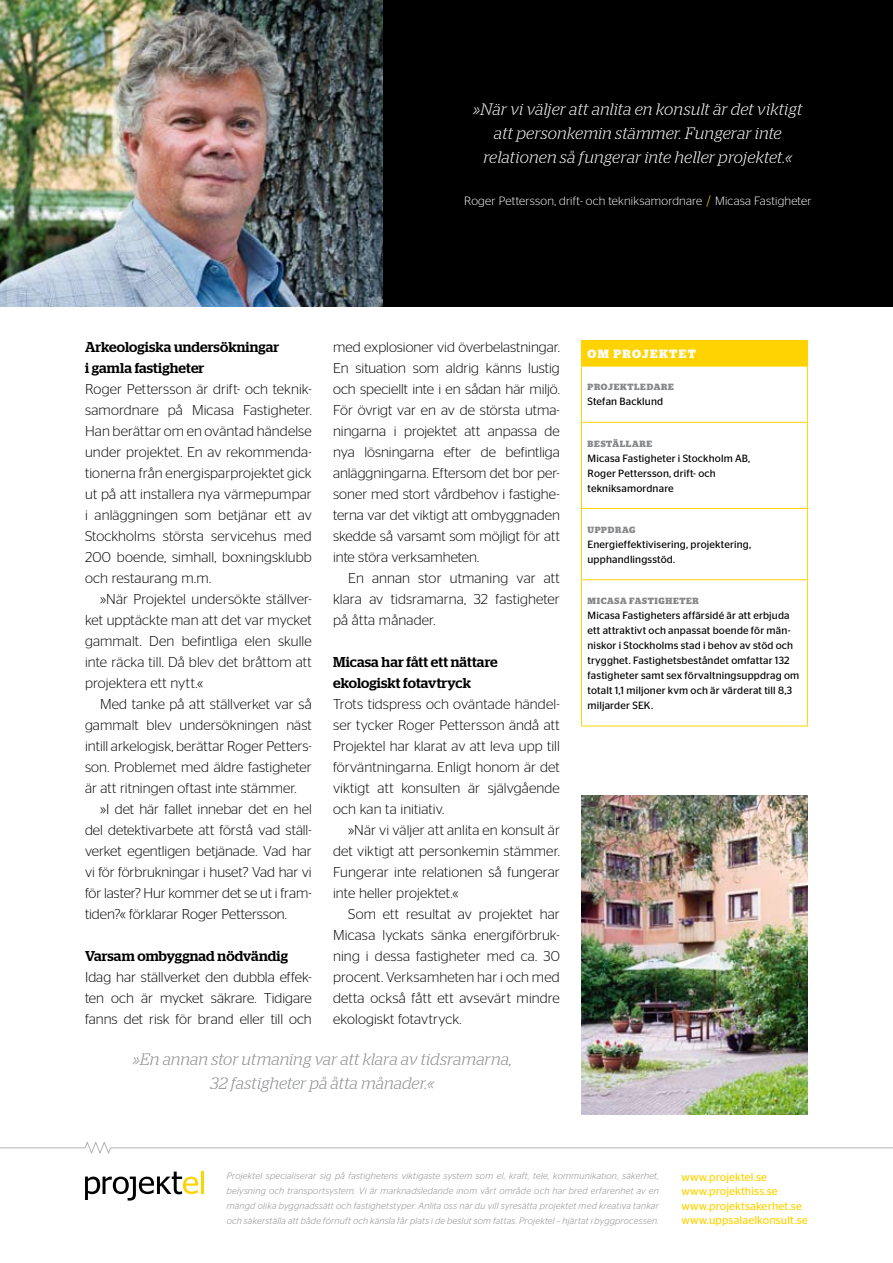
<style>
.page{position:relative;width:893px;height:1263px;background:#fff}
.page>*{position:absolute;margin:0;border:0;box-sizing:border-box;transform-origin:0 0}
.t1{font:italic 300 16.5px/24px "Stag Stencil";letter-spacing:.005em;color:#fff;text-align:center}
.t2{font:italic 300 16.5px/24px "Stag Stencil";color:#87888a;text-align:center}
.t3{font:300 14.25px/21px "Stag Sans";letter-spacing:.005em;color:#000;text-align:justify}
.t4{font:500 14.25px/21px "Stag";letter-spacing:.01em;color:#000}
.t5{font:300 12px "Stag Sans";letter-spacing:.015em;color:#fff}
.t6{font:700 12px "Stag";letter-spacing:.115em;color:#fff}
.t7{font:11.25px/14.5px "Stag Sans";letter-spacing:.01em;color:#ffd300}
.t8{font:10.5px/15px "Stag Sans";letter-spacing:.015em;color:#000}
.t9{font:italic 300 9.3px/15px "Stag Sans";letter-spacing:.03em;color:#87888a;text-align:justify}
.t10{font:700 9px "Stag";letter-spacing:.07em;color:#87888a}
.s1{font-size:14.25px;color:#ffd300}
</style>
<div class="page">
<svg style="left:85px;top:1171px;width:113px;height:29px"></svg>
<hr style="left:201px;top:1171px;width:3px;height:23px;background:#ffd300">
<svg style="left:0;top:1142px;width:893px;height:12px"></svg>
<div style="left:0;top:0;width:893px;height:306px;background:#000"></div>
<img style="left:0;top:0;width:383px;height:306px">
<div style="left:581px;top:341px;width:226px;height:25px;background:#ffd300"></div>
<hr style="left:581px;top:340px;width:227px;height:1px;background:#ffd300">
<svg style="left:807px;top:341px;width:1px;height:25px"></svg>
<hr style="left:581px;top:366px;width:1px;height:56px;background:#ffd300">
<hr style="left:807px;top:366px;width:1px;height:56px;background:#ffd300">
<hr style="left:581px;top:423px;width:1px;height:85px;background:#ffd300">
<hr style="left:807px;top:423px;width:1px;height:85px;background:#ffd300">
<hr style="left:581px;top:509px;width:1px;height:70px;background:#ffd300">
<hr style="left:807px;top:509px;width:1px;height:70px;background:#ffd300">
<hr style="left:581px;top:580px;width:1px;height:146px;background:#ffd300">
<hr style="left:807px;top:580px;width:1px;height:146px;background:#ffd300">
<hr style="left:581px;top:366px;width:227px;height:1px;background:#ffd300">
<hr style="left:581px;top:422px;width:227px;height:1px;background:#ffd300">
<hr style="left:581px;top:508px;width:227px;height:1px;background:#ffd300">
<hr style="left:581px;top:579px;width:227px;height:1px;background:#ffd300">
<hr style="left:581px;top:726px;width:227px;height:1px;background:#ffd300">
<img style="left:581px;top:795px;width:227px;height:319px">
<p class="t1" style="left:473px;top:97px;width:331px">»När vi väljer att anlita en konsult är det viktigt att personkemin stämmer. Fungerar inte relationen så fungerar inte heller projektet.«</p>
<p class="t5" style="left:464px;top:194px;width:349px">Roger Pettersson, drift- och tekniksamordnare <span class="s1">/</span> Micasa Fastigheter</p>
<p class="t4" style="left:85px;top:336px;width:196px">Arkeologiska undersökningar i gamla fastigheter</p>
<p class="t3" style="left:85px;top:378px;width:228px">Roger Pettersson är drift- och teknik&shy;samordnare på Micasa Fastigheter.<br>Han berättar om en oväntad händelse under projektet. En av rekommenda&shy;tionerna från energisparprojektet gick ut på att installera nya värmepumpar i anläggningen som betjänar ett av Stockholms största servicehus med 200 boende, simhall, boxningsklubb och restaurang m.m.</p>
<p class="t3" style="left:85px;top:588px;width:228px;text-indent:15px">»När Projektel undersökte ställver&shy;ket upptäckte man att det var mycket gammalt. Den befintliga elen skulle inte räcka till. Då blev det bråttom att projektera ett nytt.«</p>
<p class="t3" style="left:85px;top:693px;width:228px;text-indent:15px">Med tanke på att ställverket var så gammalt blev undersökningen näst intill arkelogisk, berättar Roger Petters&shy;son. Problemet med äldre fastigheter är att ritningen oftast inte stämmer.</p>
<p class="t3" style="left:85px;top:798px;width:228px;text-indent:15px">»I det här fallet innebar det en hel del detektivarbete att förstå vad ställ&shy;verket egentligen betjänade. Vad har vi för förbrukningar i huset? Vad har vi för laster? Hur kommer det se ut i fram&shy;tiden?« förklarar Roger Pettersson.</p>
<p class="t4" style="left:85px;top:945px;width:204px">Varsam ombyggnad nödvändig</p>
<p class="t3" style="left:85px;top:966px;width:228px">Idag har ställverket den dubbla effek&shy;ten och är mycket säkrare. Tidigare fanns det risk för brand eller till och</p>
<p class="t3" style="left:333px;top:336px;width:228px">med explosioner vid överbelastningar.<br>En situation som aldrig känns lustig och speciellt inte i en sådan här miljö.<br>För övrigt var en av de största utma&shy;ningarna i projektet att anpassa de nya lösningarna efter de befintliga anläggningarna. Eftersom det bor per&shy;soner med stort vårdbehov i fastighe&shy;terna var det viktigt att ombyggnaden skedde så varsamt som möjligt för att inte störa verksamheten.</p>
<p class="t3" style="left:333px;top:567px;width:228px;text-indent:15px">En annan stor utmaning var att klara av tidsramarna, 32 fastigheter på åtta månader.</p>
<p class="t4" style="left:333px;top:651px;width:166px">Micasa har fått ett nättare ekologiskt fotavtryck</p>
<p class="t3" style="left:333px;top:693px;width:228px">Trots tidspress och oväntade händel&shy;ser tycker Roger Pettersson ändå att Projektel har klarat av att leva upp till förväntningarna. Enligt honom är det viktigt att konsulten är självgående och kan ta initiativ.</p>
<p class="t3" style="left:333px;top:819px;width:228px;text-indent:15px">»När vi väljer att anlita en konsult är det viktigt att personkemin stämmer.<br>Fungerar inte relationen så fungerar inte heller projektet.«</p>
<p class="t3" style="left:333px;top:903px;width:228px;text-indent:15px">Som ett resultat av projektet har Micasa lyckats sänka energiförbruk&shy;ning i dessa fastigheter med ca. 30 procent. Verksamheten har i och med detta också fått ett avsevärt mindre ekologiskt fotavtryck.</p>
<p class="t2" style="left:133px;top:1047px;width:381px">»En annan stor utmaning var att klara av tidsramarna,<br>32 fastigheter på åtta månader.«</p>
<p class="t6" style="left:588px;top:347px;width:110px">OM PROJEKTET</p>
<p class="t10" style="left:587px;top:382px;width:88px">PROJEKTLEDARE</p>
<p class="t8" style="left:587px;top:394px;width:77px">Stefan Backlund</p>
<p class="t10" style="left:587px;top:438px;width:66px">BESTÄLLARE</p>
<p class="t8" style="left:587px;top:450px;width:164px">Micasa Fastigheter i Stockholm AB,<br>Roger Pettersson, drift- och tekniksamordnare</p>
<p class="t10" style="left:587px;top:524px;width:50px">UPPDRAG</p>
<p class="t8" style="left:587px;top:536px;width:165px">Energieffektivisering, projektering, upphandlingsstöd.</p>
<p class="t10" style="left:587px;top:595px;width:113px">MICASA FASTIGHETER</p>
<p class="t8" style="left:587px;top:608px;width:213px">Micasa Fastigheters affärsidé är att erbjuda ett attraktivt och anpassat boende för män&shy;niskor i Stockholms stad i behov av stöd och trygghet. Fastighetsbeståndet omfattar 132 fastigheter samt sex förvaltningsuppdrag om totalt 1,1 miljoner kvm och är värderat till 8,3 miljarder SEK.</p>
<p class="t9" style="left:227px;top:1168px;width:434px">Projektel specialiserar sig på fastighetens viktigaste system som el, kraft, tele, kommunikation, säkerhet, belysning och transportsystem. Vi är marknadsledande inom vårt område och har bred erfarenhet av en mängd olika byggnadssätt och fastighetstyper. Anlita oss när du vill syresätta projektet med kreativa tankar och säkerställa att både förnuft och känsla får plats i de beslut som fattas. Projektel – hjärtat i byggprocessen.</p>
<p class="t7" style="left:681px;top:1169px;width:128px">www.projektel.se www.projekthiss.se www.projektsakerhet.se www.uppsalaelkonsult.se</p>
</div>
